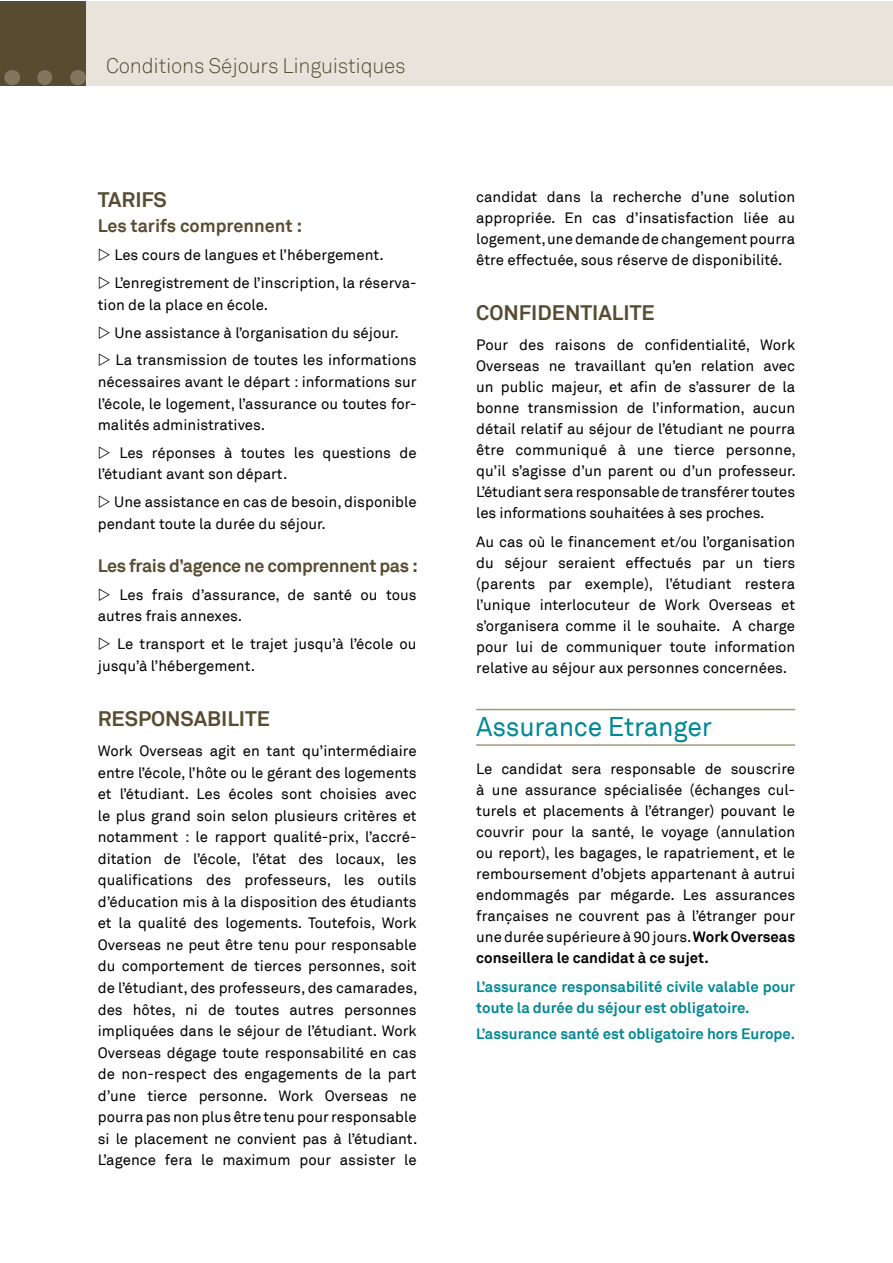
<style>
.page{position:relative;width:893px;height:1263px;background:#fff}
.page>*{position:absolute;margin:0;border:0;box-sizing:border-box;transform-origin:0 0}
.t1{font:27px "Akkurat";letter-spacing:-.01em;color:#008995}
.t2{font:700 21px "Akkurat";color:#574c31}
.t3{font:300 21px "Akkurat";letter-spacing:-.01em;color:#574c31}
.t4{font:700 18px "Akkurat";letter-spacing:-.02em;color:#574c31}
.t5{font:700 18px "Akkurat";color:#574c31}
.t6{font:15px/21px "Akkurat";color:#000}
.t7{font:700 15px/21px "Akkurat";color:#008995}
.s1{font-weight:700}
</style>
<div class="page">
<div style="left:85px;top:1px;width:807px;height:84px;background:#e8e3db"></div>
<div style="left:0;top:1px;width:85px;height:84px;background:#574c31"></div>
<svg style="left:45px;top:70px;width:7px;height:15px"></svg>
<svg style="left:12px;top:70px;width:1px;height:15px"></svg>
<svg style="left:78px;top:70px;width:1px;height:15px"></svg>
<hr style="left:476px;top:709px;width:319px;height:1px;background:#a59879">
<hr style="left:476px;top:744px;width:319px;height:2px;background:#a59879">
<h2 class="t3" style="left:106px;top:53px;width:301px">Conditions Séjours Linguistiques</h2>
<h2 class="t2" style="left:98px;top:186px;width:71px">TARIFS</h2>
<p class="t5" style="left:98px;top:215px;width:206px">Les tarifs comprennent :</p>
<p class="t6" style="left:114px;top:241px;width:304px;line-height:27.9px">Les cours de langues et l’hébergement.<br>L’enregistrement de l’inscription, la réserva-</p>
<p class="t6" style="left:114px;top:290px;width:304px;line-height:27.9px;text-indent:-17px">tion de la place en école.<br>Une assistance à l’organisation du séjour.<br>La transmission de toutes les informations</p>
<p class="t6" style="left:98px;top:371px;width:320px;line-height:21.6px;text-align:justify">nécessaires avant le départ : informations sur l’école, le logement, l’assurance ou toutes for&shy;malités administratives.</p>
<p class="t6" style="left:98px;top:442px;width:320px;line-height:21.6px;text-indent:22px">Les réponses à toutes les questions de l’étudiant avant son départ.</p>
<p class="t6" style="left:98px;top:491px;width:320px;line-height:21.6px;text-indent:16px">Une assistance en cas de besoin, disponible pendant toute la durée du séjour.</p>
<p class="t4" style="left:98px;top:554px;width:322px">Les frais d’agence ne comprennent pas :</p>
<p class="t6" style="left:98px;top:583px;width:320px;line-height:21.6px;text-indent:22px">Les frais d’assurance, de santé ou tous autres frais annexes.</p>
<p class="t6" style="left:98px;top:633px;width:320px;line-height:21.6px;text-indent:19px">Le transport et le trajet jusqu’à l’école ou jusqu’à l’hébergement.</p>
<h2 class="t2" style="left:98px;top:705px;width:174px">RESPONSABILITE</h2>
<p class="t6" style="left:98px;top:740px;width:321px;line-height:21.5px;text-align:justify">Work Overseas agit en tant qu’intermédiaire entre l’école, l’hôte ou le gérant des logements et l’étudiant. Les écoles sont choisies avec le plus grand soin selon plusieurs critères et notamment : le rapport qualité-prix, l’accré&shy;ditation de l’école, l’état des locaux, les qualifications des professeurs, les outils d’éducation mis à la disposition des étudiants et la qualité des logements. Toutefois, Work Overseas ne peut être tenu pour responsable du comportement de tierces personnes, soit de l’étudiant, des professeurs, des camarades, des hôtes, ni de toutes autres personnes impliquées dans le séjour de l’étudiant. Work Overseas dégage toute responsabilité en cas de non-respect des engagements de la part d’une tierce personne. Work Overseas ne pourra pas non plus être tenu pour responsable si le placement ne convient pas à l’étudiant.<br>L’agence fera le maximum pour assister le</p>
<p class="t6" style="left:476px;top:186px;width:320px;text-align:justify">candidat dans la recherche d’une solution appropriée. En cas d’insatisfaction liée au logement, une demande de changement pourra être effectuée, sous réserve de disponibilité.</p>
<h2 class="t2" style="left:476px;top:300px;width:180px">CONFIDENTIALITE</h2>
<p class="t6" style="left:476px;top:334px;width:321px;text-align:justify">Pour des raisons de confidentialité, Work Overseas ne travaillant qu’en relation avec un public majeur, et afin de s’assurer de la bonne transmission de l’information, aucun détail relatif au séjour de l’étudiant ne pourra être communiqué à une tierce personne, qu’il s’agisse d’un parent ou d’un professeur.<br>L’étudiant sera responsable de transférer toutes les informations souhaitées à ses proches.</p>
<p class="t6" style="left:476px;top:531px;width:320px;text-align:justify">Au cas où le financement et/ou l’organisation du séjour seraient effectués par un tiers (parents par exemple), l’étudiant restera l’unique interlocuteur de Work Overseas et s’organisera comme il le souhaite. A charge pour lui de communiquer toute information relative au séjour aux personnes concernées.</p>
<h1 class="t1" style="left:476px;top:709px;width:237px">Assurance Etranger</h1>
<p class="t6" style="left:476px;top:758px;width:320px;text-align:justify">Le candidat sera responsable de souscrire à une assurance spécialisée (échanges cul&shy;turels et placements à l’étranger) pouvant le couvrir pour la santé, le voyage (annulation ou report), les bagages, le rapatriement, et le remboursement d’objets appartenant à autrui endommagés par mégarde. Les assurances françaises ne couvrent pas à l’étranger pour une durée supérieure à 90 jours. <span class="s1">Work Overseas conseillera le candidat à ce sujet.</span></p>
<p class="t7" style="left:476px;top:976px;width:320px">L’assurance responsabilité civile valable pour toute la durée du séjour est obligatoire.</p>
<p class="t7" style="left:476px;top:1022px;width:320px">L’assurance santé est obligatoire hors Europe.</p>
</div>
